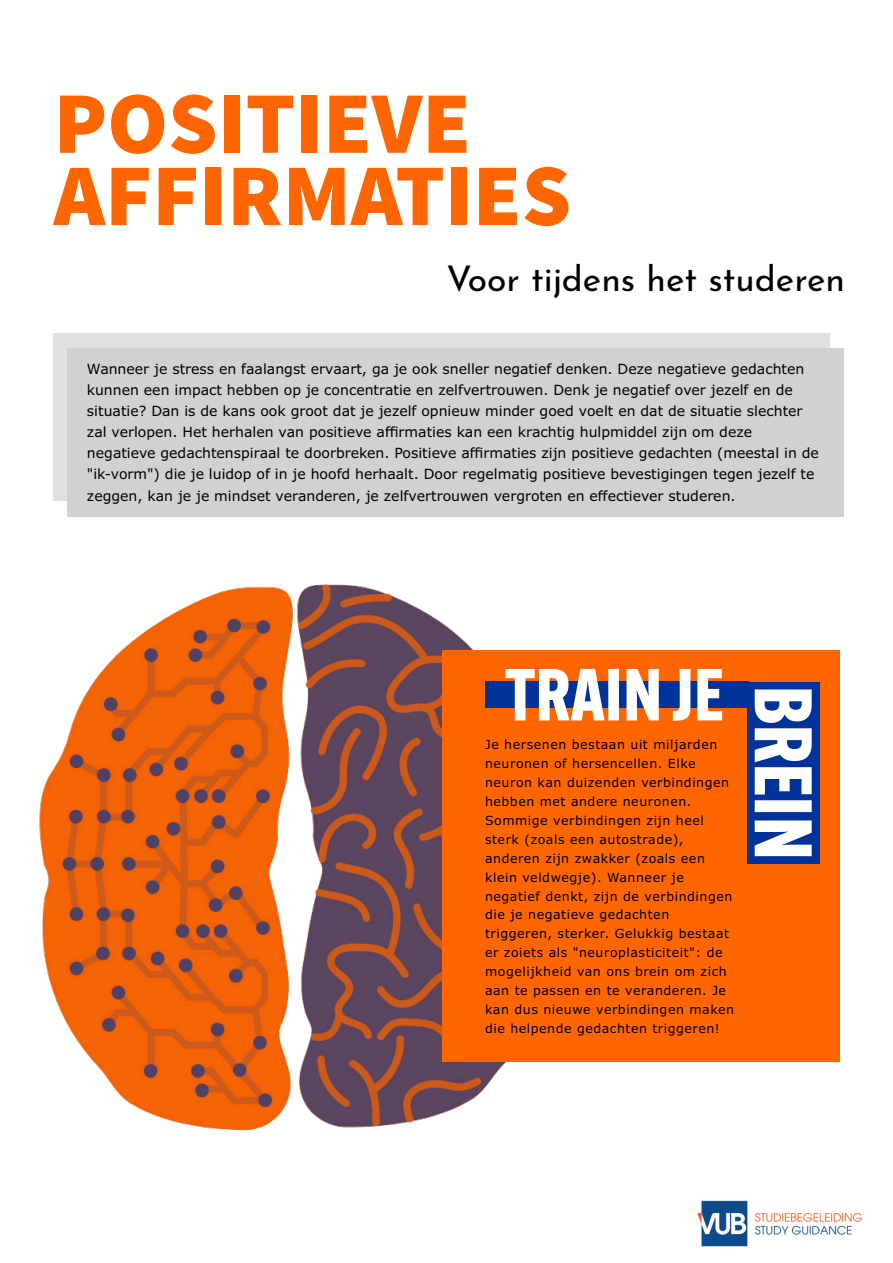
<style>
.page{position:relative;width:893px;height:1263px;background:#fff}
.page>*{position:absolute;margin:0;border:0;box-sizing:border-box;transform-origin:0 0}
.t1{font:900 88.05px/72.3px "Source Sans Pro";color:#f60}
.t2{font:700 79.65px "Alternate Gothic ATF";color:#fff}
.t3{font:700 72px "Alternate Gothic ATF";color:#fff}
.t4{font:35.4px "Josefin Sans";color:#000}
.t5{font:14.1px/21px "Verdana Pro";color:#000}
.t6{font:12.6px/18.9px "Verdana Pro";letter-spacing:.04em;color:#000}
</style>
<div class="page">
<div style="left:54px;top:333px;width:776px;height:168px;background:#e0e0e0"></div>
<div style="left:68px;top:348px;width:776px;height:169px;background:#d1d1d1"></div>
<img style="left:39px;top:584px;width:544px;height:547px">
<div style="left:442px;top:650px;width:397px;height:411px;background:#f60"></div>
<div style="left:747px;top:682px;width:72px;height:182px;background:#039"></div>
<div style="left:485px;top:682px;width:264px;height:26px;background:#039"></div>
<img style="left:697px;top:1200px;width:165px;height:47px">
<h1 class="t1" style="left:54px;top:89px;width:519px">POSITIEVE<br>AFFIRMATIES</h1>
<h3 class="t4" style="left:446px;top:249px;width:400px">Voor tijdens het studeren</h3>
<p class="t5" style="left:87px;top:359px;width:733px">Wanneer je stress en faalangst ervaart, ga je ook sneller negatief denken. Deze negatieve gedachten kunnen een impact hebben op je concentratie en zelfvertrouwen. Denk je negatief over jezelf en de situatie? Dan is de kans ook groot dat je jezelf opnieuw minder goed voelt en dat de situatie slechter zal verlopen. Het herhalen van positieve affirmaties kan een krachtig hulpmiddel zijn om deze negatieve gedachtenspiraal te doorbreken. Positieve affirmaties zijn positieve gedachten (meestal in de "ik-vorm") die je luidop of in je hoofd herhaalt. Door regelmatig positieve bevestigingen tegen jezelf te zeggen, kan je je mindset veranderen, je zelfvertrouwen vergroten en effectiever studeren.</p>
<h3 class="t3" style="left:505px;top:649px;width:221px">TRAIN JE</h3>
<p class="t6" style="left:485px;top:735px;width:250px">Je hersenen bestaan uit miljarden neuronen of hersencellen. Elke neuron kan duizenden verbindingen hebben met andere neuronen.<br>Sommige verbindingen zijn heel sterk (zoals een autostrade), anderen zijn zwakker (zoals een klein veldwegje). Wanneer je negatief denkt, zijn de verbindingen die je negatieve gedachten triggeren, sterker. Gelukkig bestaat er zoiets als "neuroplasticiteit": de mogelijkheid van ons brein om zich aan te passen en te veranderen. Je kan dus nieuwe verbindingen maken die helpende gedachten triggeren!</p>
<h2 class="t2" style="left:833px;top:686px;width:176px;rotate:90deg">BREIN</h2>
</div>
